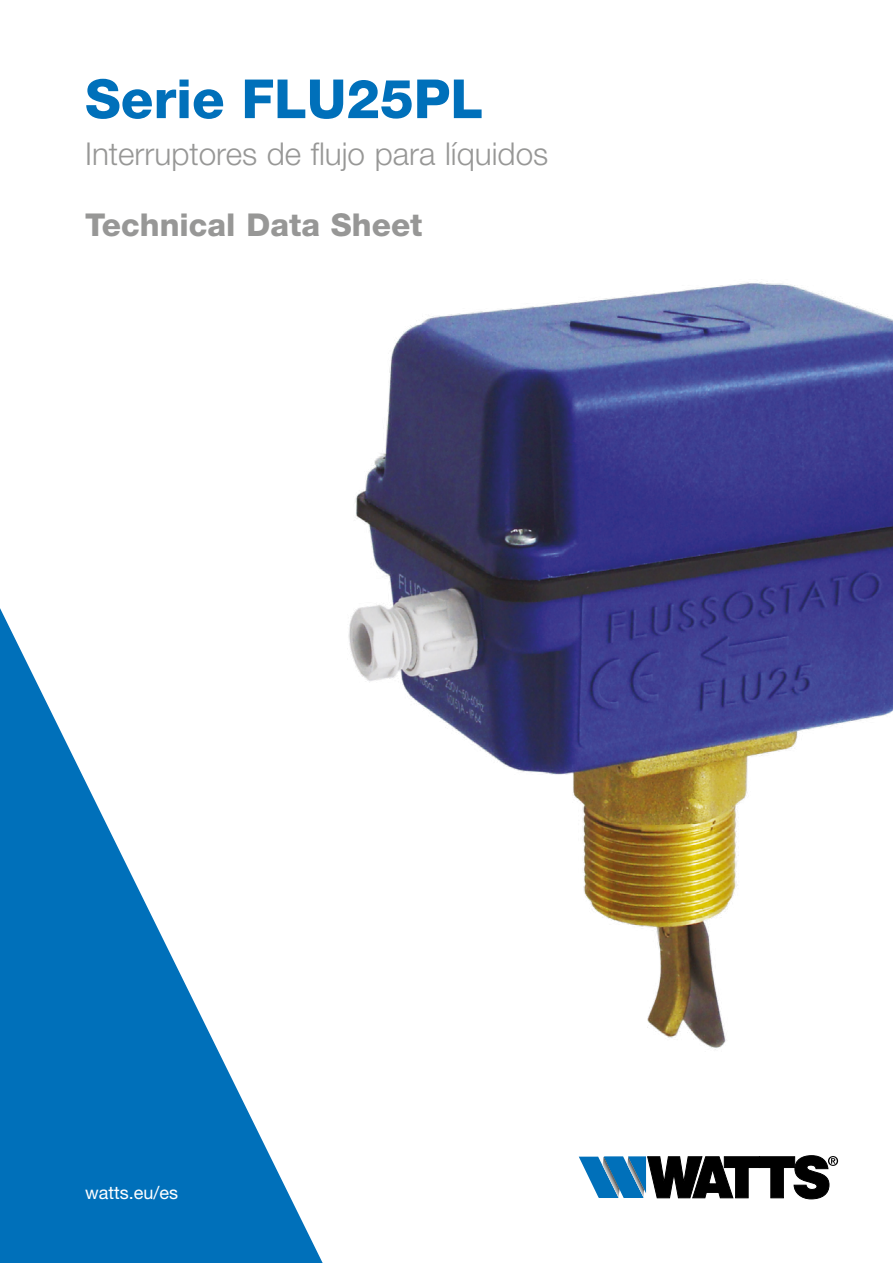
<style>
.page{position:relative;width:893px;height:1263px;background:#fff}
.page>*{position:absolute;margin:0;border:0;box-sizing:border-box;transform-origin:0 0}
.t1{font:800 54px "Helvetica Neue LT Std";color:#0070ba}
.t2{font:300 31.5px "Helvetica Neue LT Std";color:#979796}
.t3{font:800 31.5px "Helvetica Neue LT Std";color:#979796}
.t4{font:18px "Helvetica Neue LT Std";color:#fff}
</style>
<div class="page">
<svg style="left:579px;top:1155px;width:259px;height:44px"></svg>
<svg style="left:0;top:608px;width:323px;height:655px"></svg>
<img style="left:348px;top:282px;width:545px;height:766px">
<h1 class="t1" style="left:85px;top:67px;width:400px">Serie FLU25PL</h1>
<p class="t2" style="left:85px;top:134px;width:465px">Interruptores de flujo para líquidos</p>
<p class="t3" style="left:85px;top:206px;width:339px">Technical Data Sheet</p>
<p class="t4" style="left:85px;top:1182px;width:94px">watts.eu/es</p>
</div>
